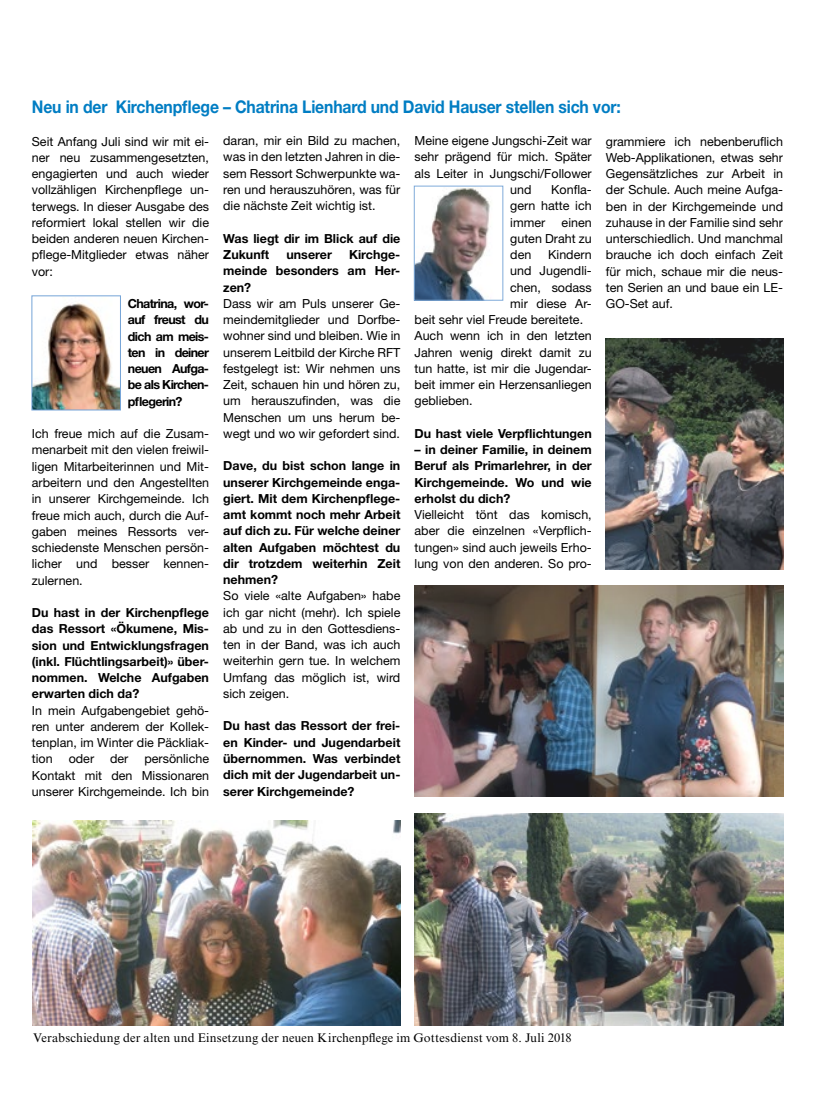
<style>
.page{position:relative;width:815px;height:1106px;background:#fff}
.page>*{position:absolute;margin:0;border:0;box-sizing:border-box;transform-origin:0 0}
.t1{font:700 17.5px "Helvetica Neue LT Pro";letter-spacing:-.01em;color:#007dc3;scale:.9 1}
.t2{font:12.5px/16.2px "Helvetica Neue LT Pro";color:#000;text-align:justify}
.t3{font:700 12.5px/16.2px "Helvetica Neue LT Pro";color:#000;text-align:justify}
.t4{font:12.5px "Times NRMT Pro";letter-spacing:.01em;color:#000}
</style>
<div class="page">
<img style="left:606px;top:338px;width:178px;height:231px">
<img style="left:33px;top:820px;width:367px;height:205px">
<img style="left:416px;top:188px;width:75px;height:110px">
<div style="left:414px;top:186px;width:89px;height:114px;border:1px solid #75a4d7"></div>
<img style="left:34px;top:303px;width:85px;height:105px">
<div style="left:32px;top:295px;width:89px;height:115px;border:1px solid #75a4d7"></div>
<img style="left:415px;top:814px;width:368px;height:211px">
<img style="left:415px;top:585px;width:368px;height:211px">
<h1 class="t1" style="left:32px;top:96px;width:656px">Neu in der Kirchenpflege – Chatrina Lienhard und David Hauser stellen sich vor:</h1>
<p class="t2" style="left:32px;top:133px;width:179px">Seit Anfang Juli sind wir mit ei&shy;ner neu zusammengesetzten, engagierten und auch wieder vollzähligen Kirchenpflege un&shy;terwegs. In dieser Ausgabe des reformiert lokal stellen wir die beiden anderen neuen Kirchen&shy;pflege-Mitglieder etwas näher vor:</p>
<p class="t3" style="left:128px;top:295px;width:83px">Chatrina, wor&shy;auf freust du dich am meis&shy;ten in deiner neuen Aufga&shy;be als Kirchen&shy;pflegerin?</p>
<p class="t2" style="left:32px;top:425px;width:179px">Ich freue mich auf die Zusam&shy;menarbeit mit den vielen freiwil&shy;ligen Mitarbeiterinnen und Mit&shy;arbeitern und den Angestellten in unserer Kirchgemeinde. Ich freue mich auch, durch die Auf&shy;gaben meines Ressorts ver&shy;schiedenste Menschen persön&shy;licher und besser kennen&shy;zulernen.</p>
<p class="t3" style="left:32px;top:604px;width:179px">Du hast in der Kirchenpflege das Ressort «Ökumene, Mis&shy;sion und Entwicklungsfragen (inkl. Flüchtlingsarbeit)» über&shy;nommen. Welche Aufgaben erwarten dich da?</p>
<p class="t2" style="left:32px;top:701px;width:179px">In mein Aufgabengebiet gehö&shy;ren unter anderem der Kollek&shy;tenplan, im Winter die Päckliak&shy;tion</p>
<p class="t2" style="left:415px;top:132px;width:179px">Meine eigene Jungschi-Zeit war</p>
<p class="t2" style="left:415px;top:149px;width:179px">sehr prägend für mich. Später</p>
<p class="t2" style="left:415px;top:165px;width:179px">als Leiter in Jungschi/Follower</p>
<p class="t2" style="left:510px;top:181px;width:23px">und</p>
<p class="t2" style="left:223px;top:132px;width:179px">daran, mir ein Bild zu machen, was in den letzten Jahren in die&shy;sem Ressort Schwerpunkte wa&shy;ren und herauszuhören, was für die nächste Zeit wichtig ist.</p>
<p class="t3" style="left:223px;top:230px;width:179px">Was liegt dir im Blick auf die<br>Zukunft</p>
<p class="t2" style="left:606px;top:133px;width:179px">grammiere ich nebenberuflich Web-Applikationen, etwas sehr Gegensätzliches zur Arbeit in der Schule. Auch meine Aufga&shy;ben in der Kirchgemeinde und zuhause in der Familie sind sehr unterschiedlich. Und manchmal brauche ich doch einfach Zeit für mich, schaue mir die neus&shy;ten Serien an und baue ein LE-GO-Set auf.</p>
<p class="t2" style="left:510px;top:181px;width:83px;text-indent:41px">Konfla&shy;gern hatte ich immer</p>
<p class="t2" style="left:510px;top:214px;width:83px;text-indent:51px">einen guten Draht zu den</p>
<p class="t2" style="left:548px;top:246px;width:45px">Kindern</p>
<p class="t2" style="left:510px;top:262px;width:83px">und Jugendli-</p>
<p class="t2" style="left:510px;top:279px;width:83px">chen, sodass</p>
<p class="t2" style="left:510px;top:295px;width:83px">mir diese Ar-</p>
<p class="t2" style="left:415px;top:311px;width:170px">beit sehr viel Freude bereitete.</p>
<p class="t2" style="left:415px;top:327px;width:179px">Auch wenn ich in den letzten</p>
<p class="t2" style="left:415px;top:344px;width:179px">Jahren wenig direkt damit zu</p>
<p class="t2" style="left:415px;top:360px;width:179px">tun hatte, ist mir die Jugendar-</p>
<p class="t2" style="left:415px;top:376px;width:179px">beit immer ein Herzensanliegen</p>
<p class="t2" style="left:415px;top:392px;width:60px">geblieben.</p>
<p class="t3" style="left:415px;top:425px;width:179px">Du hast viele Verpflichtungen</p>
<p class="t3" style="left:415px;top:441px;width:179px">– in deiner Familie, in deinem Beruf als Primarlehrer, in der Kirchgemeinde. Wo und wie erholst du dich?</p>
<p class="t2" style="left:415px;top:506px;width:179px">Vielleicht tönt das komisch, aber die einzelnen «Verpflich&shy;tungen» sind auch jeweils Erho&shy;lung von den anderen. So pro-</p>
<p class="t3" style="left:223px;top:246px;width:179px;text-indent:126px">Kirchge&shy;meinde besonders am Her&shy;zen?</p>
<p class="t2" style="left:223px;top:295px;width:179px">Dass wir am Puls unserer Ge&shy;meindemitglieder und Dorfbe&shy;wohner sind und bleiben. Wie in unserem Leitbild der Kirche RFT festgelegt ist: Wir nehmen uns Zeit, schauen hin und hören zu, um herauszufinden, was die Menschen um uns herum be&shy;wegt und wo wir gefordert sind.</p>
<p class="t3" style="left:223px;top:457px;width:179px">Dave, du bist schon lange in unserer Kirchgemeinde enga&shy;giert. Mit dem Kirchenpflege&shy;amt kommt noch mehr Arbeit auf dich zu. Für welche deiner alten Aufgaben möchtest du dir trotzdem weiterhin Zeit nehmen?</p>
<p class="t2" style="left:223px;top:587px;width:179px">So viele «alte Aufgaben» habe ich gar nicht (mehr). Ich spiele ab und zu in den Gottesdiens&shy;ten in der Band, was ich auch weiterhin gern tue. In welchem Umfang das möglich ist, wird sich zeigen.</p>
<p class="t3" style="left:223px;top:717px;width:179px">Du hast das Ressort der frei&shy;en Kinder- und Jugendarbeit übernommen. Was verbindet dich mit der Jugendarbeit un&shy;serer Kirchgemeinde?</p>
<p class="t3" style="left:286px;top:246px;width:47px">unserer</p>
<p class="t2" style="left:32px;top:750px;width:179px;text-indent:113px">persönliche Kontakt mit den Missionaren unserer Kirchgemeinde. Ich bin</p>
<p class="t2" style="left:69px;top:750px;width:27px">oder</p>
<p class="t2" style="left:110px;top:750px;width:20px">der</p>
<p class="t4" style="left:33px;top:1030px;width:540px">Verabschiedung der alten und Einsetzung der neuen Kirchenpflege im Gottesdienst vom 8. Juli 2018</p>
</div>
